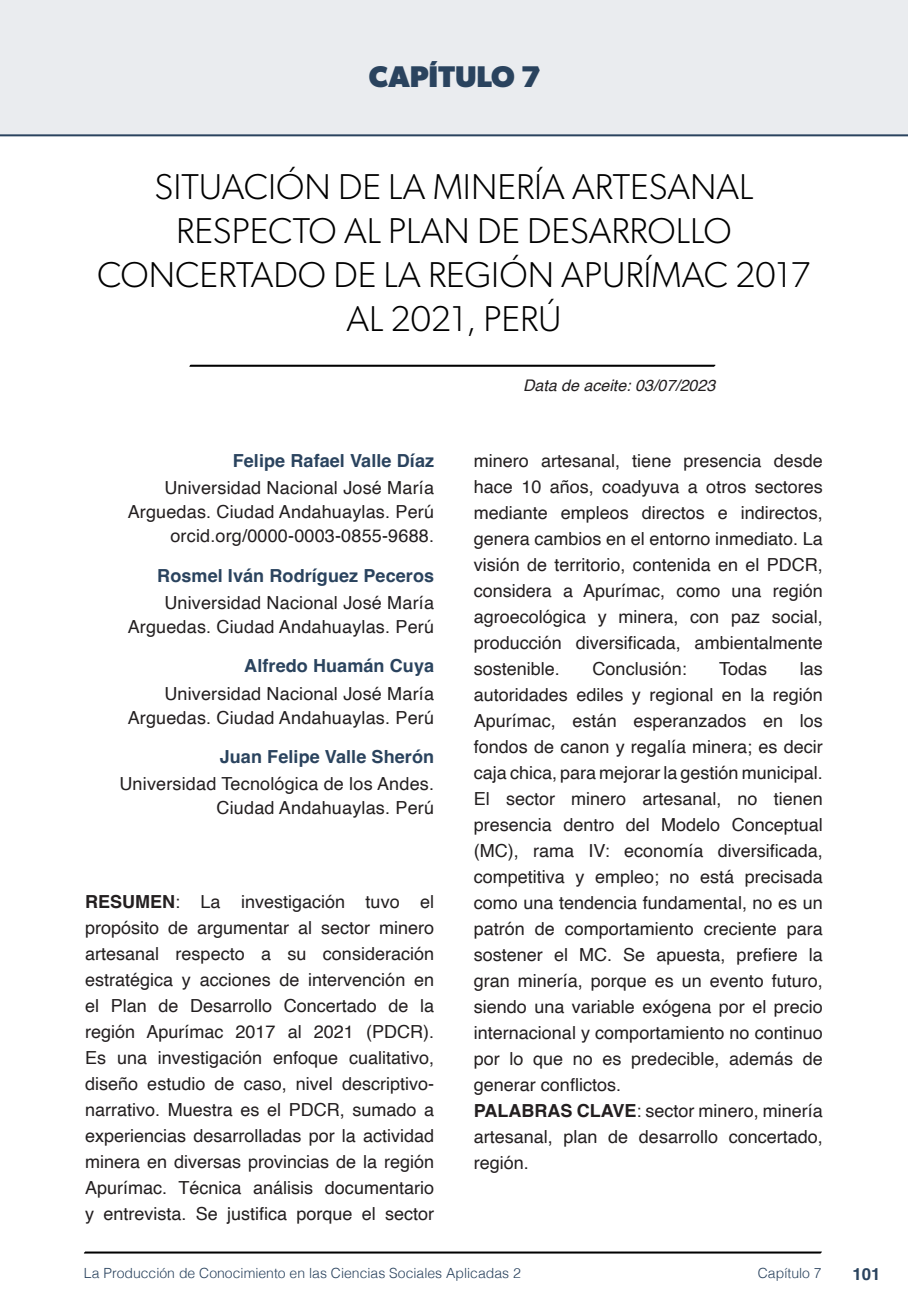
<style>
.page{position:relative;width:908px;height:1304px;background:#fff}
.page>*{position:absolute;margin:0;border:0;box-sizing:border-box;transform-origin:0 0}
.nome_artigos{font:300 36px/44px "Gibson";color:#000;text-align:center}
.capítulos{font:700 30px "Gibson";color:#2a435e}
.Resumos_e_PC_TXT{font:18px/26px "Helvetica";color:#231f20;text-align:justify}
.info_autores{font:18px/24px "Helvetica";letter-spacing:.01em;color:#231f20;text-align:right}
.nome_autores{font:700 18px "Helvetica";letter-spacing:.005em;color:#2a435e}
.t1{font:700 16.8px "Helvetica";color:#2a435e}
.t2{font:italic 16px "Helvetica";color:#231f20}
.t3{font:300 14px "Helvetica";color:#2a435e}
.s1{font-weight:700}
</style>
<div class="page">
<svg style="left:84px;top:1251px;width:737px;height:3px;background:#515151"></svg>
<svg style="left:189px;top:364px;width:526px;height:3px;background:#4f4f4f"></svg>
<div style="left:0;top:0;width:907px;height:136px;background:#eaecef"></div>
<div style="left:44px;top:72px;width:68px;height:61px;background:#eaecef"></div>
<p class="capítulos" style="left:369px;top:58px;width:173px">CAPÍTULO 7</p>
<p class="nome_artigos" style="left:97px;top:164px;width:714px">SITUACIÓN DE LA MINERÍA ARTESANAL<br>RESPECTO AL PLAN DE DESARROLLO<br>CONCERTADO DE LA REGIÓN APURÍMAC 2017<br>AL 2021, PERÚ</p>
<p class="nome_autores" style="left:233px;top:450px;width:203px">Felipe Rafael Valle Díaz</p>
<p class="info_autores" style="left:128px;top:477px;width:308px">Universidad Nacional José María<br>Arguedas. Ciudad Andahuaylas. Perú</p>
<p class="info_autores" style="left:170px;top:525px;width:265px">orcid.org/0000-0003-0855-9688.</p>
<p class="nome_autores" style="left:157px;top:564px;width:278px">Rosmel Iván Rodríguez Peceros</p>
<p class="info_autores" style="left:128px;top:591px;width:308px">Universidad Nacional José María<br>Arguedas. Ciudad Andahuaylas. Perú</p>
<p class="nome_autores" style="left:244px;top:655px;width:191px">Alfredo Huamán Cuya</p>
<p class="info_autores" style="left:128px;top:682px;width:308px">Universidad Nacional José María<br>Arguedas. Ciudad Andahuaylas. Perú</p>
<p class="nome_autores" style="left:220px;top:746px;width:216px">Juan Felipe Valle Sherón</p>
<p class="info_autores" style="left:119px;top:773px;width:316px">Universidad Tecnológica de los Andes.<br>Ciudad Andahuaylas. Perú</p>
<p class="Resumos_e_PC_TXT" style="left:85px;top:890px;width:350px"><span class="s1">RESUMEN</span>: La investigación tuvo el propósito de argumentar al sector minero artesanal respecto a su consideración estratégica y acciones de intervención en el Plan de Desarrollo Concertado de la región Apurímac 2017 al 2021 (PDCR).<br>Es una investigación enfoque cualitativo, diseño estudio de caso, nivel descriptivo&shy;narrativo. Muestra es el PDCR, sumado a experiencias desarrolladas por la actividad minera en diversas provincias de la región Apurímac. Técnica análisis documentario y entrevista. Se justifica porque el sector</p>
<p class="t2" style="left:523px;top:373px;width:194px">Data de aceite: 03/07/2023</p>
<p class="Resumos_e_PC_TXT" style="left:473px;top:448px;width:350px">minero artesanal, tiene presencia desde hace 10 años, coadyuva a otros sectores mediante empleos directos e indirectos, genera cambios en el entorno inmediato. La visión de territorio, contenida en el PDCR, considera a Apurímac, como una región agroecológica y minera, con paz social, producción diversificada, ambientalmente sostenible.</p>
<p class="Resumos_e_PC_TXT" style="left:592px;top:656px;width:96px">Conclusión:</p>
<p class="Resumos_e_PC_TXT" style="left:718px;top:656px;width:50px">Todas</p>
<p class="Resumos_e_PC_TXT" style="left:473px;top:656px;width:350px;text-indent:326px">las autoridades ediles y regional en la región Apurímac, están esperanzados en los fondos de canon y regalía minera; es decir caja chica, para mejorar la gestión municipal.<br>El sector minero artesanal, no tienen presencia dentro del Modelo Conceptual (MC), rama IV: economía diversificada, competitiva y empleo; no está precisada como una tendencia fundamental, no es un patrón de comportamiento creciente para sostener el MC. Se apuesta, prefiere la gran minería, porque es un evento futuro, siendo una variable exógena por el precio internacional y comportamiento no continuo por lo que no es predecible, además de generar conflictos.</p>
<p class="Resumos_e_PC_TXT" style="left:473px;top:1098px;width:350px"><span class="s1">PALABRAS CLAVE</span>: sector minero, minería artesanal, plan de desarrollo concertado, región.</p>
<p class="t3" style="left:84px;top:1261px;width:438px">La Producción de Conocimiento en las Ciencias Sociales Aplicadas 2</p>
<p class="t3" style="left:757px;top:1261px;width:65px">Capítulo 7</p>
<p class="t1" style="left:851px;top:1264px;width:30px">101</p>
</div>
